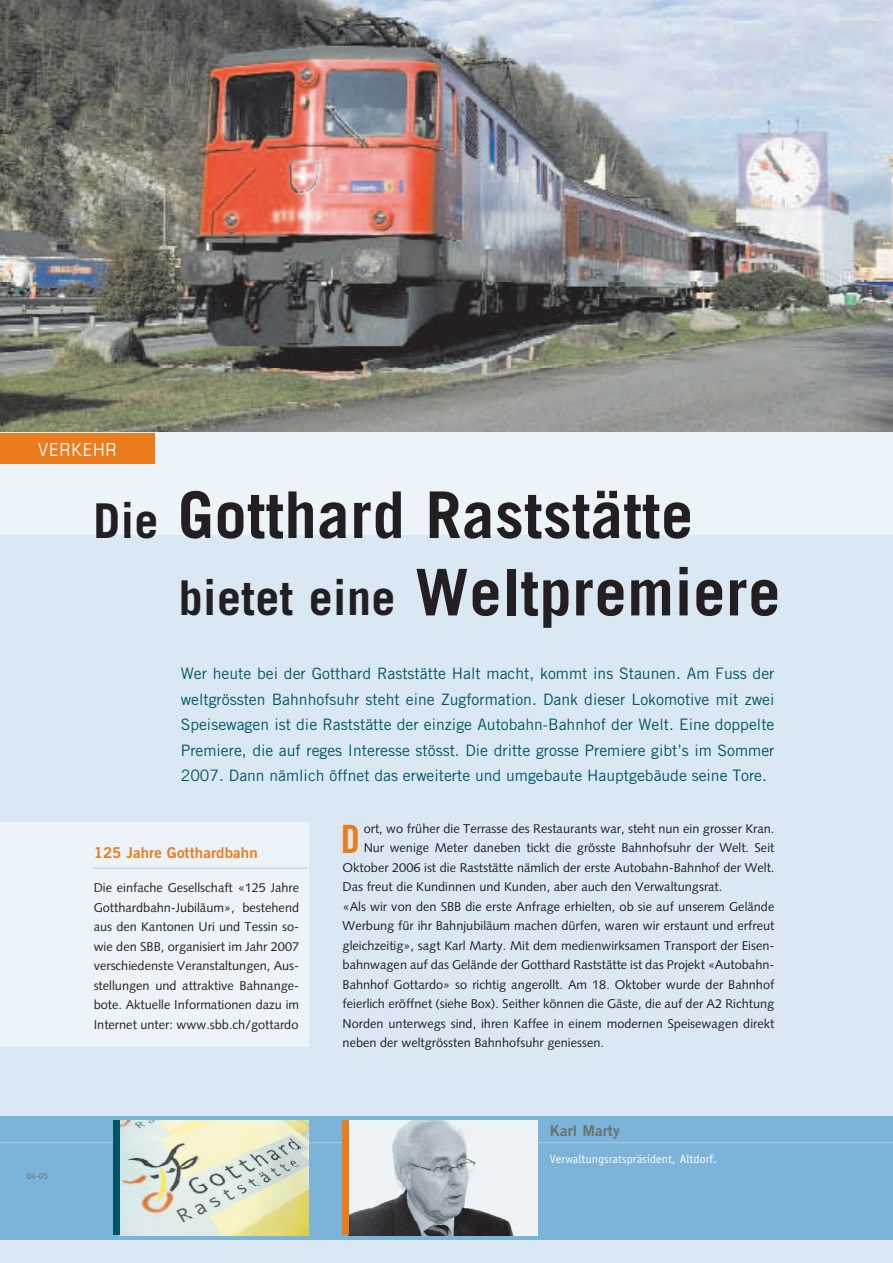
<style>
.page{position:relative;width:893px;height:1263px;background:#dae8f4}
.page>*{position:absolute;margin:0;border:0;box-sizing:border-box;transform-origin:0 0}
.Grundtext{font:700 64.5px "Trade Gothic";letter-spacing:.01em;color:#231f20}
.Grundtext_2sp{font:39px "Trade Gothic Bold Cond Twenty";color:#ea7c1d}
.t1{font:condensed 18px "Eurostile";letter-spacing:.075em;color:#fff}
.Lead{font:15.75px/25.5px "Trade Gothic";color:#015566;text-align:justify}
.Grundtext_2sp-2{font:15px "Trade Gothic Bold Two";letter-spacing:.01em;color:#ea7c1d}
.t2{font:15px "Trade Gothic Bold Two";letter-spacing:.01em;color:#6a716f}
.Grundtext_2sp-3{font:12.75px/19.5px "Syntax";color:#231f20}
.Grundtext-2{font:12.75px/19.5px "Syntax";color:#231f20;text-align:justify}
.t3{font:12px "Officina Sans";color:#fff}
.t4{font:9px "Officina Sans";color:#6a716f}
.s1{font-size:48px}
</style>
<div class="page">
<div style="left:0;top:823px;width:309px;height:224px;background:#edf4f9"></div>
<img style="left:0;top:0;width:893px;height:433px">
<div style="left:0;top:433px;width:893px;height:102px;background:#edf4f9"></div>
<div style="left:0;top:1116px;width:893px;height:123px;background:#7cb3d8"></div>
<hr style="left:0;top:1142px;width:893px;height:1px;background:#9cc3e1">
<div style="left:0;top:433px;width:155px;height:30px;background:#ea7c1d"></div>
<img style="left:349px;top:1120px;width:188px;height:115px">
<div style="left:343px;top:1120px;width:6px;height:115px;background:#ea7c1d"></div>
<hr style="left:94px;top:868px;width:214px;height:1px;background:#c6c7c6">
<img style="left:120px;top:1120px;width:188px;height:115px">
<div style="left:114px;top:1120px;width:6px;height:115px;background:#015566"></div>
<p class="t1" style="left:38px;top:439px;width:80px">VERKEHR</p>
<p class="Grundtext" style="left:94px;top:475px;width:601px"><span class="s1">Die</span> Gotthard Raststätte</p>
<p class="Grundtext" style="left:179px;top:553px;width:603px"><span class="s1">bietet eine</span> Weltpremiere</p>
<p class="Lead" style="left:181px;top:660px;width:595px">Wer heute bei der Gotthard Raststätte Halt macht, kommt ins Staunen. Am Fuss der weltgrössten Bahnhofsuhr steht eine Zugformation. Dank dieser Lokomotive mit zwei Speisewagen ist die Raststätte der einzige Autobahn-Bahnhof der Welt. Eine doppelte Premiere, die auf reges Interesse stösst. Die dritte grosse Premiere gibt’s im Sommer 2007. Dann nämlich öffnet das erweiterte und umgebaute Hauptgebäude seine Tore.</p>
<p class="t4" style="left:27px;top:1170px;width:23px">04-05</p>
<p class="Grundtext_2sp-2" style="left:94px;top:844px;width:165px">125 Jahre Gotthardbahn</p>
<p class="Grundtext-2" style="left:94px;top:878px;width:207px">Die einfache Gesellschaft «125 Jahre Gotthardbahn-Jubiläum», bestehend aus den Kantonen Uri und Tessin so&shy;wie den SBB, organisiert im Jahr 2007 verschiedenste Veranstaltungen, Aus&shy;stellungen und attraktive Bahnange&shy;bote. Aktuelle Informationen dazu im Internet unter: www.sbb.ch/gottardo</p>
<p class="Grundtext_2sp-3" style="left:364px;top:818px;width:412px">ort, wo früher die Terrasse des Restaurants war, steht nun ein grosser Kran.</p>
<p class="Grundtext_2sp-3" style="left:364px;top:838px;width:412px">Nur wenige Meter daneben tickt die grösste Bahnhofsuhr der Welt. Seit</p>
<p class="Grundtext_2sp-3" style="left:343px;top:857px;width:433px">Oktober 2006 ist die Raststätte nämlich der erste Autobahn-Bahnhof der Welt.</p>
<p class="Grundtext_2sp-3" style="left:343px;top:877px;width:381px">Das freut die Kundinnen und Kunden, aber auch den Verwaltungsrat.</p>
<p class="Grundtext_2sp-3" style="left:343px;top:896px;width:433px">«Als wir von den SBB die erste Anfrage erhielten, ob sie auf unserem Gelände Werbung für ihr Bahnjubiläum machen dürfen, waren wir erstaunt und erfreut gleichzeitig», sagt Karl Marty. Mit dem medienwirksamen Transport der Eisen&shy;bahnwagen auf das Gelände der Gotthard Raststätte ist das Projekt «Autobahn-Bahnhof Gottardo» so richtig angerollt. Am 18. Oktober wurde der Bahnhof feierlich eröffnet (siehe Box). Seither können die Gäste, die auf der A2 Richtung Norden unterwegs sind, ihren Kaffee in einem modernen Speisewagen direkt neben der weltgrössten Bahnhofsuhr geniessen.</p>
<p class="Grundtext_2sp" style="left:341px;top:815px;width:21px">D</p>
<p class="t2" style="left:550px;top:1121px;width:71px">Karl Marty</p>
<p class="t3" style="left:550px;top:1151px;width:168px">Verwaltungsratspräsident, Altdorf.</p>
</div>
